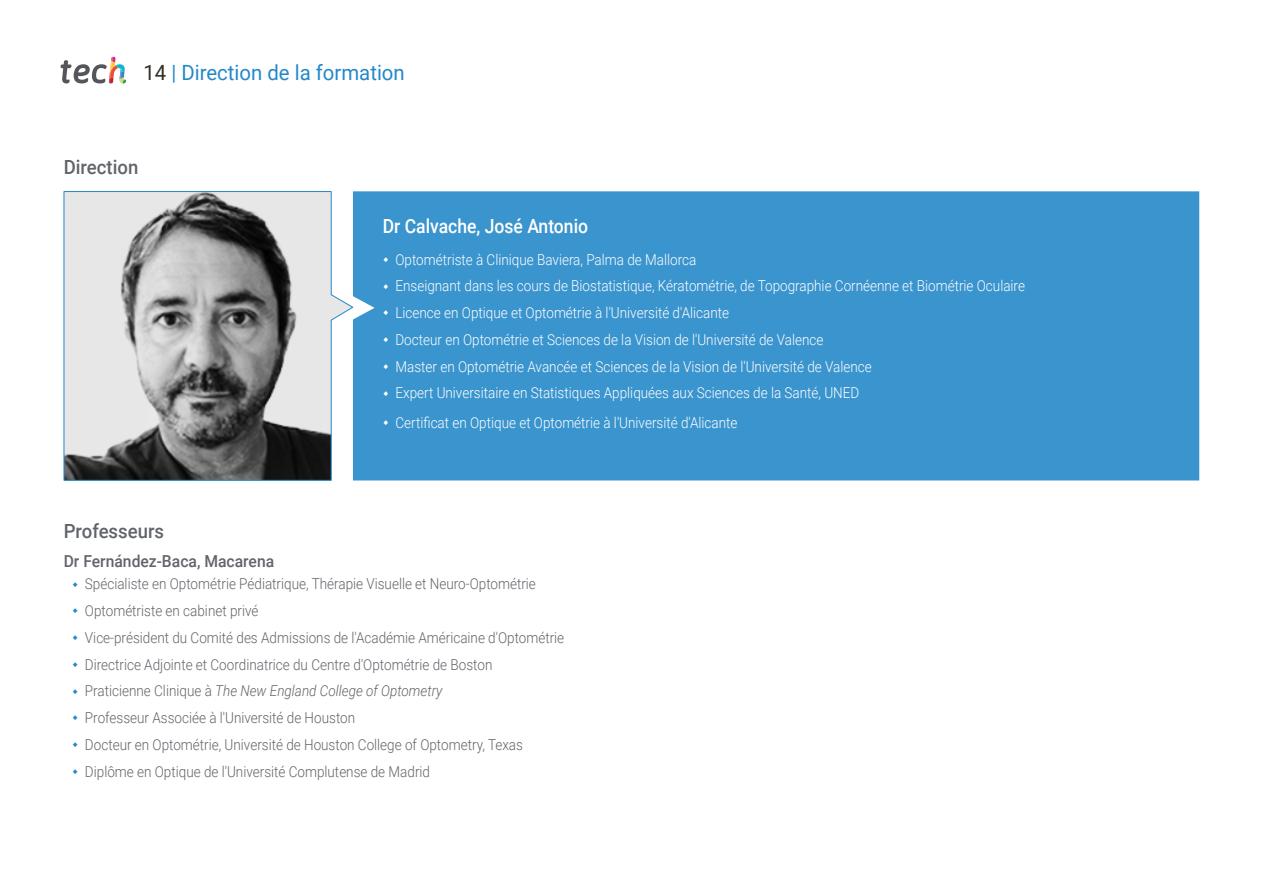
<style>
.page{position:relative;width:1263px;height:893px;background:#fff}
.page>*{position:absolute;margin:0;border:0;box-sizing:border-box;transform-origin:0 0}
.t1{font:21px "Roboto";color:#2488c9}
.t2{font:500 19.5px "Roboto";color:#fff;scale:.9 1}
.t3{font:500 19.5px "Roboto";color:#61646a;scale:.95 1}
.t4{font:500 16.5px "Roboto";color:#61646a;scale:.95 1}
.t5{font:300 15px/26.7px "Roboto";color:#fff;scale:.9 1}
.t6{font:300 15px/26.7px "Roboto";color:#61646a;scale:.9 1}
.s1{color:#312e20}
.s2{font-style:italic}
</style>
<div class="page">
<svg style="left:61px;top:57px;width:65px;height:27px"></svg>
<div style="left:353px;top:191px;width:846px;height:289px;background:#3a94ce"></div>
<svg style="left:64px;top:191px;width:289px;height:290px;background:#a6a7a8"></svg>
<svg style="left:384px;top:257px;width:4px;height:5px"></svg>
<svg style="left:384px;top:284px;width:4px;height:5px"></svg>
<svg style="left:384px;top:310px;width:4px;height:5px"></svg>
<svg style="left:384px;top:337px;width:4px;height:5px"></svg>
<svg style="left:384px;top:364px;width:4px;height:5px"></svg>
<svg style="left:384px;top:391px;width:4px;height:5px"></svg>
<svg style="left:384px;top:420px;width:4px;height:5px"></svg>
<h1 class="t1" style="left:144px;top:57px;width:263px"><span class="s1">14</span> | Direction de la formation</h1>
<h2 class="t3" style="left:64px;top:154px;width:80px">Direction</h2>
<h2 class="t2" style="left:383px;top:212px;width:230px">Dr Calvache, José Antonio</h2>
<p class="t5" style="left:395px;top:245px;width:701px">Optométriste à Clinique Baviera, Palma de Mallorca<br>Enseignant dans les cours de Biostatistique, Kératométrie, de Topographie Cornéenne et Biométrie Oculaire Licence en Optique et Optométrie à l'Université d'Alicante<br>Docteur en Optométrie et Sciences de la Vision de l'Université de Valence<br>Master en Optométrie Avancée et Sciences de la Vision de l'Université de Valence<br>Expert Universitaire en Statistiques Appliquées aux Sciences de la Santé, UNED</p>
<p class="t5" style="left:395px;top:409px;width:381px">Certificat en Optique et Optométrie à l'Université d'Alicante</p>
<h2 class="t3" style="left:64px;top:517px;width:107px">Professeurs</h2>
<p class="t4" style="left:64px;top:550px;width:223px">Dr Fernández-Baca, Macarena</p>
<p class="t6" style="left:85px;top:570px;width:534px">Spécialiste en Optométrie Pédiatrique, Thérapie Visuelle et Neuro-Optométrie Optométriste en cabinet privé<br>Vice-président du Comité des Admissions de l'Académie Américaine d'Optométrie Directrice Adjointe et Coordinatrice du Centre d'Optométrie de Boston<br>Praticienne Clinique à <span class="s2">The New England College of Optometry<br></span>Professeur Associée à l'Université de Houston<br>Docteur en Optométrie, Université de Houston College of Optometry, Texas Diplôme en Optique de l'Université Complutense de Madrid</p>
</div>
